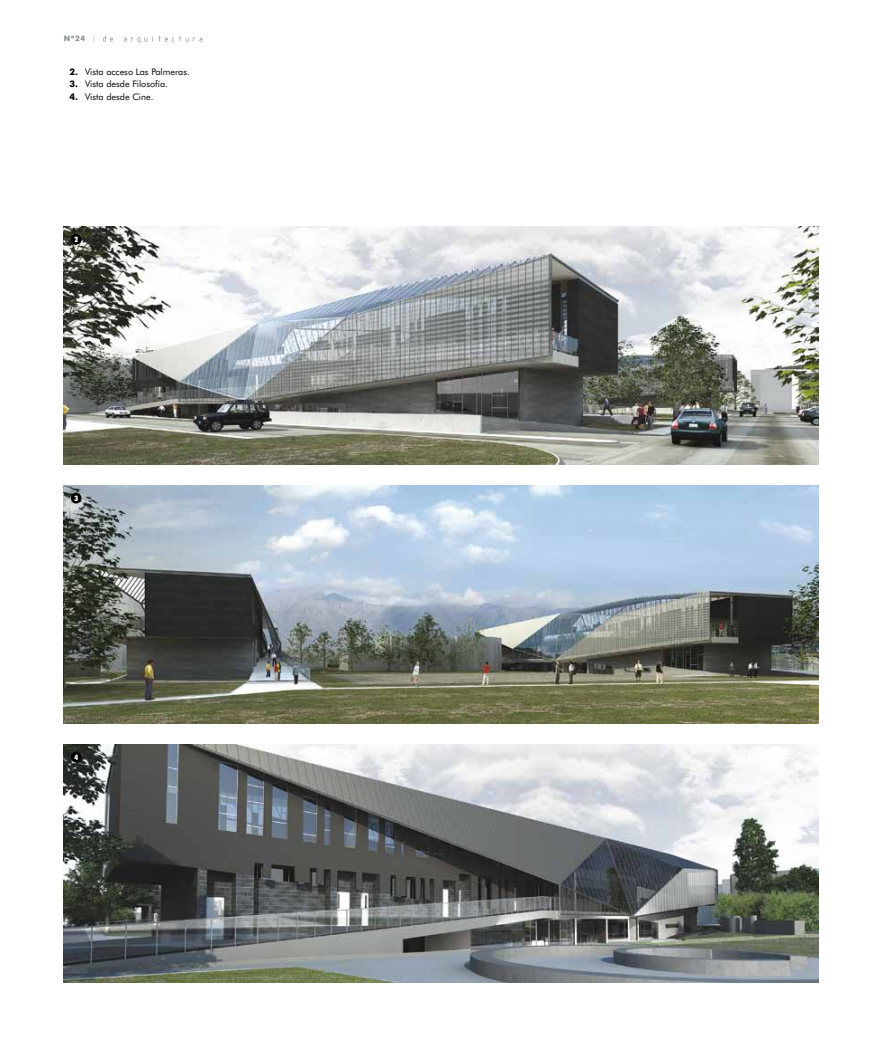
<style>
.page{position:relative;width:886px;height:1046px;background:#fff}
.page>*{position:absolute;margin:0;border:0;box-sizing:border-box;transform-origin:0 0}
.t1{font:9px "Futura BT";color:#000}
.t2{font:700 7.5px "Futura BT";color:#87888a}
.t3{font:900 condensed 7.5px "Futura BT";color:#fff}
.s1{font-weight:300}
.s2{font-weight:700}
</style>
<div class="page">
<svg style="left:103px;top:36px;width:99px;height:7px"></svg>
<img style="left:64px;top:227px;width:755px;height:237px">
<img style="left:64px;top:744px;width:755px;height:237px">
<img style="left:64px;top:485px;width:755px;height:238px">
<div style="left:71px;top:234px;width:10px;height:10px;background:#000;border-radius:50%"></div>
<div style="left:71px;top:493px;width:10px;height:10px;background:#000;border-radius:50%"></div>
<div style="left:71px;top:751px;width:10px;height:11px;background:#000;border-radius:50%"></div>
<p class="t2" style="left:64px;top:34px;width:34px">Nº24 <span class="s1">|</span></p>
<p class="t1" style="left:69px;top:66px;width:122px"><span class="s2">2.</span> Vista acceso Las Palmeras.</p>
<p class="t1" style="left:69px;top:79px;width:100px"><span class="s2">3.</span> Vista desde Filosofía.</p>
<p class="t1" style="left:69px;top:91px;width:86px"><span class="s2">4.</span> Vista desde Cine.</p>
<p class="t3" style="left:74px;top:235px;width:5px">2</p>
<p class="t3" style="left:74px;top:494px;width:5px">3</p>
<p class="t3" style="left:74px;top:752px;width:5px">4</p>
</div>
